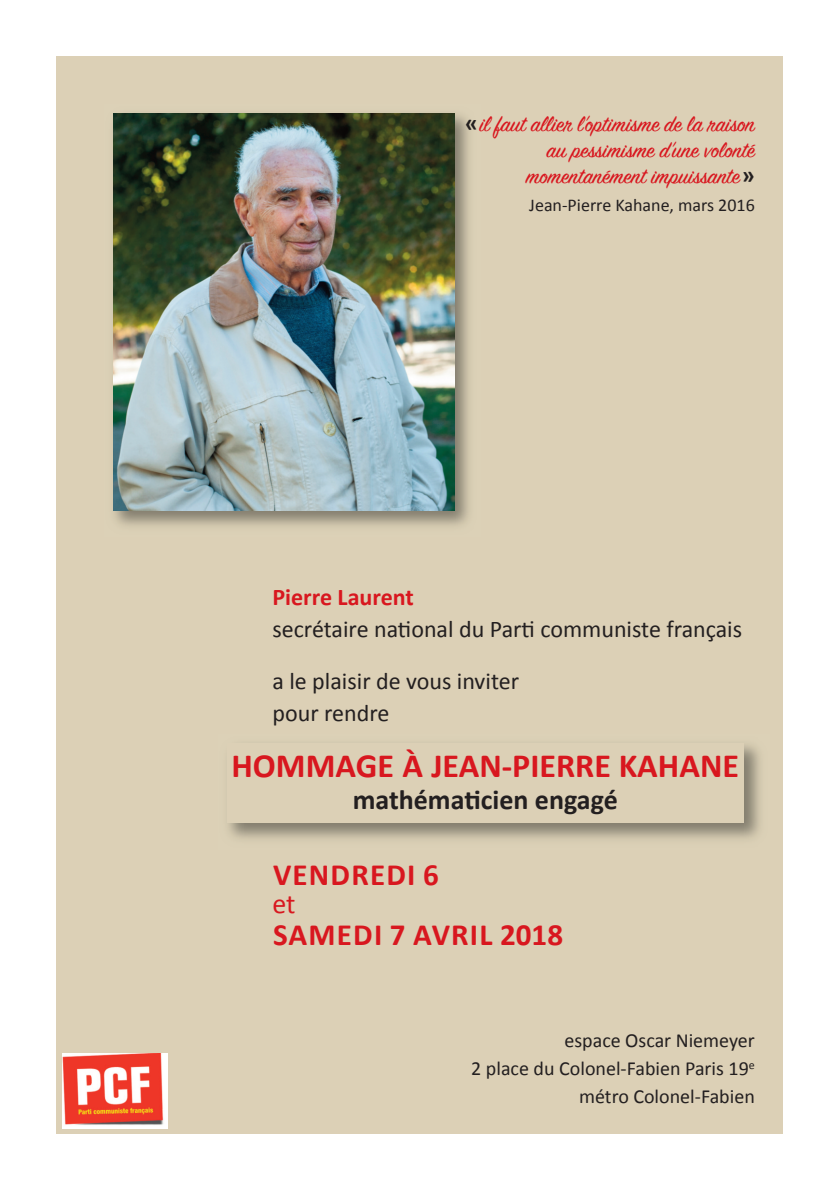
<style>
.page{position:relative;width:840px;height:1191px;background:#fff}
.page>*{position:absolute;margin:0;border:0;box-sizing:border-box;transform-origin:0 0}
.t1{font:700 34px "Calibri";color:#d8171f}
.t2{font:700 31px "Calibri";letter-spacing:.04em;color:#d8171f}
.t3{font:700 28px "Calibri";color:#231f20}
.t4{font:28px "Calibri";color:#d8171f}
.t5{font:24px/26px "Sign Painter House Script";color:#d8171f;text-align:right}
.t6{font:24px/52px "Calibri";color:#231f20}
.t7{font:700 24px "Calibri";color:#d8171f}
.t8{font:20px/28px "Calibri";color:#231f20;text-align:right}
.t9{font:18px "Calibri";color:#231f20}
.s1{font-family:"Calibri";font-weight:700;color:#231f20}
</style>
<div class="page">
<div style="left:57px;top:57px;width:725px;height:1077px;background:#dcd0b6"></div>
<div style="left:62px;top:1053px;width:105px;height:75px;background:#fff"></div>
<img style="left:62px;top:1053px;width:102px;height:72px">
<img style="left:113px;top:113px;width:356px;height:413px">
<img style="left:113px;top:113px;width:341px;height:397px">
<p class="t5" style="left:465px;top:110px;width:291px"><span class="s1">«</span>il faut allier l’optimisme de la raison au pessimisme d’une volonté momentanément impuissante<span class="s1">»</span></p>
<p class="t9" style="left:529px;top:194px;width:227px">Jean-Pierre Kahane, mars 2016</p>
<p class="t7" style="left:272px;top:582px;width:143px">PIERRE LAURENT</p>
<p class="t6" style="left:272px;top:602px;width:471px">secrétaire national du Parti communiste français a le plaisir de vous inviter</p>
<p class="t6" style="left:272px;top:686px;width:118px">pour rendre</p>
<h1 class="t1" style="left:231px;top:744px;width:509px">HOMMAGE À JEAN-PIERRE KAHANE</h1>
<p class="t3" style="left:352px;top:782px;width:266px">MATHÉMATICIEN ENGAGÉ</p>
<p class="t2" style="left:273px;top:855px;width:167px">VENDREDI 6</p>
<p class="t4" style="left:272px;top:886px;width:25px">et</p>
<p class="t2" style="left:273px;top:915px;width:291px">SAMEDI 7 AVRIL 2018</p>
<p class="t8" style="left:471px;top:1026px;width:285px">espace Oscar Niemeyer<br>2 place du Colonel-Fabien Paris 19<sup>e </sup>métro Colonel-Fabien</p>
</div>
